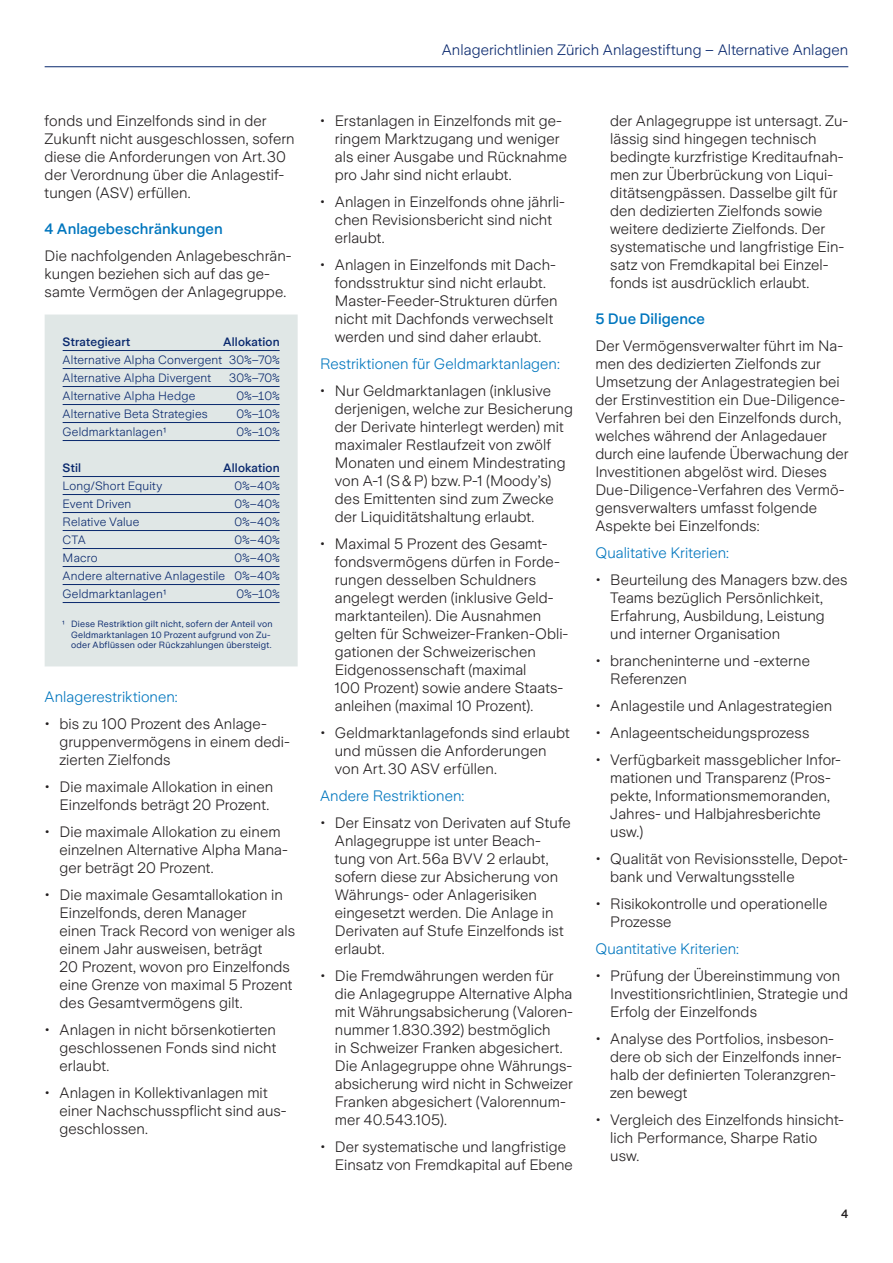
<style>
.page{position:relative;width:893px;height:1263px;background:#fff}
.page>*{position:absolute;margin:0;border:0;box-sizing:border-box;transform-origin:0 0}
.t1{font:300 15px/18px "Zurich Sans";letter-spacing:.005em;color:#231f20}
.t2{font:300 15px "Zurich Sans";letter-spacing:.005em;color:#0076be}
.t3{font:300 15px "Zurich Sans";letter-spacing:.005em;color:#09286d}
.t4{font:500 15px "Zurich Sans";letter-spacing:.005em;color:#0076be}
.t5{font:300 12px/18px "Zurich Sans";letter-spacing:.015em;color:#09286d}
.t6{font:500 12px "Zurich Sans";letter-spacing:.015em;color:#09286d}
.t7{font:500 12px "Zurich Sans";color:#231f20}
.t8{font:9px/10.8px "Zurich Sans";letter-spacing:.025em;color:#09286d}
</style>
<div class="page">
<hr style="left:45px;top:66px;width:803px;height:1px;background:#09286d">
<div style="left:45px;top:314px;width:253px;height:352px;background:#e0e7e6"></div>
<hr style="left:63px;top:350px;width:217px;height:1px;background:#09286d">
<hr style="left:63px;top:368px;width:217px;height:1px;background:#09286d">
<hr style="left:63px;top:386px;width:217px;height:1px;background:#09286d">
<hr style="left:63px;top:404px;width:217px;height:1px;background:#09286d">
<hr style="left:63px;top:422px;width:217px;height:1px;background:#09286d">
<hr style="left:63px;top:440px;width:217px;height:1px;background:#09286d">
<hr style="left:63px;top:476px;width:217px;height:1px;background:#09286d">
<hr style="left:63px;top:494px;width:217px;height:1px;background:#09286d">
<hr style="left:63px;top:512px;width:217px;height:1px;background:#09286d">
<hr style="left:63px;top:530px;width:217px;height:1px;background:#09286d">
<hr style="left:63px;top:548px;width:217px;height:1px;background:#09286d">
<hr style="left:63px;top:566px;width:217px;height:1px;background:#09286d">
<hr style="left:63px;top:584px;width:217px;height:1px;background:#09286d">
<hr style="left:63px;top:602px;width:217px;height:1px;background:#09286d">
<p class="t1" style="left:45px;top:112px;width:252px">fonds und Einzelfonds sind in der Zukunft nicht ausgeschlossen, sofern diese die Anforderungen von Art.30 der Verordnung über die Anlagestif&shy;tungen (ASV) erfüllen.</p>
<p class="t4" style="left:45px;top:220px;width:180px">4 Anlagebeschränkungen</p>
<p class="t1" style="left:45px;top:247px;width:248px">Die nachfolgenden Anlagebeschrän&shy;kungen beziehen sich auf das ge&shy;samte Vermögen der Anlagegruppe.</p>
<p class="t6" style="left:63px;top:335px;width:69px">Strategieart</p>
<p class="t6" style="left:223px;top:335px;width:58px">Allokation</p>
<p class="t5" style="left:63px;top:351px;width:218px">Alternative Alpha Convergent 30%–70%<br>Alternative Alpha Divergent</p>
<p class="t5" style="left:229px;top:369px;width:52px">30%–70%</p>
<p class="t5" style="left:63px;top:387px;width:134px">Alternative Alpha Hedge</p>
<p class="t5" style="left:237px;top:387px;width:44px">0%–10%</p>
<p class="t5" style="left:63px;top:405px;width:147px">Alternative Beta Strategies</p>
<p class="t5" style="left:237px;top:405px;width:44px">0%–10%</p>
<p class="t5" style="left:63px;top:423px;width:105px">Geldmarktanlagen¹</p>
<p class="t5" style="left:237px;top:423px;width:44px">0%–10%</p>
<p class="t6" style="left:63px;top:461px;width:20px">Stil</p>
<p class="t6" style="left:223px;top:461px;width:58px">Allokation</p>
<p class="t5" style="left:63px;top:477px;width:101px">Long/Short Equity</p>
<p class="t5" style="left:235px;top:477px;width:46px">0%–40%</p>
<p class="t5" style="left:63px;top:495px;width:70px">Event Driven</p>
<p class="t5" style="left:235px;top:495px;width:46px">0%–40%</p>
<p class="t5" style="left:63px;top:513px;width:78px">Relative Value</p>
<p class="t5" style="left:235px;top:513px;width:46px">0%–40%</p>
<p class="t5" style="left:63px;top:531px;width:25px">CTA</p>
<p class="t5" style="left:235px;top:531px;width:46px">0%–40%</p>
<p class="t5" style="left:63px;top:549px;width:36px">Macro</p>
<p class="t5" style="left:63px;top:549px;width:219px;text-align:justify;text-indent:172px">0%–40% Andere alternative Anlagestile 0%–40% Geldmarktanlagen¹</p>
<p class="t5" style="left:237px;top:585px;width:44px">0%–10%</p>
<p class="t8" style="left:71px;top:618px;width:203px;text-indent:-9px">¹ Diese Restriktion gilt nicht, sofern der Anteil von<br>Geldmarktanlagen 10 Prozent aufgrund von Zu&shy;oder Abflüssen oder Rückzahlungen übersteigt.</p>
<p class="t2" style="left:45px;top:688px;width:135px">Anlagerestriktionen:</p>
<p class="t1" style="left:60px;top:715px;width:232px;text-indent:-15px">• bis zu 100 Prozent des Anlage&shy;gruppenvermögens in einem dedi&shy;zierten Zielfonds</p>
<p class="t1" style="left:45px;top:778px;width:230px;text-align:right">• Die maximale Allokation in einen<br>Einzelfonds beträgt 20 Prozent.</p>
<p class="t1" style="left:60px;top:823px;width:230px;text-indent:-15px">• Die maximale Allokation zu einem einzelnen Alternative Alpha Mana&shy;ger beträgt 20 Prozent.</p>
<p class="t1" style="left:60px;top:886px;width:237px;text-indent:-15px">• Die maximale Gesamtallokation in<br>Einzelfonds, deren Manager<br>einen Track Record von weniger als einem Jahr ausweisen, beträgt<br>20 Prozent, wovon pro Einzelfonds eine Grenze von maximal 5 Prozent des Gesamtvermögens gilt.</p>
<p class="t1" style="left:60px;top:1021px;width:218px;text-align:justify;text-indent:-15px">• Anlagen in nicht börsenkotierten geschlossenen Fonds sind nicht erlaubt.</p>
<p class="t1" style="left:60px;top:1084px;width:229px;text-indent:-15px">• Anlagen in Kollektivanlagen mit einer Nachschusspflicht sind aus&shy;geschlossen.</p>
<p class="t3" style="left:442px;top:42px;width:408px">Anlagerichtlinien Zürich Anlagestiftung – Alternative Anlagen</p>
<p class="t1" style="left:335px;top:112px;width:234px;text-indent:-15px">• Erstanlagen in Einzelfonds mit ge&shy;ringem Marktzugang und weniger als einer Ausgabe und Rücknahme pro Jahr sind nicht erlaubt.</p>
<p class="t1" style="left:335px;top:193px;width:232px;text-indent:-15px">• Anlagen in Einzelfonds ohne jährli&shy;chen Revisionsbericht sind nicht erlaubt.</p>
<p class="t1" style="left:335px;top:256px;width:224px;text-indent:-15px">• Anlagen in Einzelfonds mit Dach&shy;fondsstruktur sind nicht erlaubt.<br>Master-Feeder-Strukturen dürfen nicht mit Dachfonds verwechselt werden und sind daher erlaubt.</p>
<p class="t2" style="left:320px;top:355px;width:241px">Restriktionen für Geldmarktanlagen:</p>
<p class="t1" style="left:335px;top:382px;width:240px;text-indent:-15px">• Nur Geldmarktanlagen (inklusive derjenigen, welche zur Besicherung der Derivate hinterlegt werden) mit maximaler Restlaufzeit von zwölf Monaten und einem Mindestrating von A-1 (S&amp;P) bzw.P-1 (Moody’s) des Emittenten sind zum Zwecke der Liquiditätshaltung erlaubt.</p>
<p class="t1" style="left:335px;top:535px;width:235px;text-indent:-15px">• Maximal 5 Prozent des Gesamt&shy;fondsvermögens dürfen in Forde&shy;rungen desselben Schuldners angelegt werden (inklusive Geld&shy;marktanteilen). Die Ausnahmen gelten für Schweizer-Franken-Obli&shy;gationen der Schweizerischen<br>Eidgenossenschaft (maximal<br>100 Prozent) sowie andere Staats&shy;anleihen (maximal 10 Prozent).</p>
<p class="t1" style="left:335px;top:724px;width:236px;text-indent:-15px">• Geldmarktanlagefonds sind erlaubt und müssen die Anforderungen von Art.30 ASV erfüllen.</p>
<p class="t2" style="left:320px;top:787px;width:146px">Andere Restriktionen:</p>
<p class="t1" style="left:335px;top:814px;width:238px;text-indent:-15px">• Der Einsatz von Derivaten auf Stufe<br>Anlagegruppe ist unter Beach&shy;tung von Art.56a BVV 2 erlaubt, sofern diese zur Absicherung von<br>Währungs- oder Anlagerisiken eingesetzt werden. Die Anlage in<br>Derivaten auf Stufe Einzelfonds ist erlaubt.</p>
<p class="t1" style="left:335px;top:967px;width:240px;text-indent:-15px">• Die Fremdwährungen werden für die Anlagegruppe Alternative Alpha mit Währungsabsicherung (Valoren&shy;nummer 1.830.392) bestmöglich<br>in Schweizer Franken abgesichert.<br>Die Anlagegruppe ohne Währungs&shy;absicherung wird nicht in Schweizer<br>Franken abgesichert (Valorennum&shy;mer 40.543.105).</p>
<p class="t1" style="left:335px;top:1138px;width:239px;text-indent:-15px">• Der systematische und langfristige<br>Einsatz von Fremdkapital auf Ebene</p>
<p class="t1" style="left:610px;top:112px;width:240px">der Anlagegruppe ist untersagt. Zu&shy;lässig sind hingegen technisch bedingte kurzfristige Kreditaufnah&shy;men zur Überbrückung von Liqui&shy;ditätsengpässen. Dasselbe gilt für den dedizierten Zielfonds sowie weitere dedizierte Zielfonds. Der systematische und langfristige Ein&shy;satz von Fremdkapital bei Einzel&shy;fonds ist ausdrücklich erlaubt.</p>
<p class="t4" style="left:595px;top:310px;width:111px">5 Due Diligence</p>
<p class="t1" style="left:595px;top:337px;width:254px">Der Vermögensverwalter führt im Na&shy;men des dedizierten Zielfonds zur Umsetzung der Anlagestrategien bei der Erstinvestition ein Due-Diligence-Verfahren bei den Einzelfonds durch, welches während der Anlagedauer durch eine laufende Überwachung der Investitionen abgelöst wird. Dieses Due-Diligence-Verfahren des Vermö&shy;gensverwalters umfasst folgende Aspekte bei Einzelfonds:</p>
<p class="t2" style="left:595px;top:544px;width:135px">Qualitative Kriterien:</p>
<p class="t1" style="left:610px;top:571px;width:239px;text-indent:-15px">• Beurteilung des Managers bzw.des<br>Teams bezüglich Persönlichkeit,<br>Erfahrung, Ausbildung, Leistung und interner Organisation</p>
<p class="t1" style="left:610px;top:652px;width:201px;text-indent:-15px">• brancheninterne und -externe<br>Referenzen</p>
<p class="t1" style="left:595px;top:697px;width:238px">• Anlagestile und Anlagestrategien</p>
<p class="t1" style="left:595px;top:724px;width:216px">• Anlageentscheidungsprozess</p>
<p class="t1" style="left:610px;top:751px;width:232px;text-indent:-15px">• Verfügbarkeit massgeblicher Infor&shy;mationen und Transparenz (Pros&shy;pekte, Informationsmemoranden,<br>Jahres- und Halbjahresberichte usw.)</p>
<p class="t1" style="left:610px;top:850px;width:239px;text-indent:-15px">• Qualität von Revisionsstelle, Depot&shy;bank und Verwaltungsstelle</p>
<p class="t1" style="left:610px;top:895px;width:219px;text-indent:-15px">• Risikokontrolle und operationelle<br>Prozesse</p>
<p class="t2" style="left:595px;top:940px;width:145px">Quantitative Kriterien:</p>
<p class="t1" style="left:610px;top:967px;width:239px;text-indent:-15px">• Prüfung der Übereinstimmung von<br>Investitionsrichtlinien, Strategie und<br>Erfolg der Einzelfonds</p>
<p class="t1" style="left:610px;top:1030px;width:233px;text-indent:-15px">• Analyse des Portfolios, insbeson&shy;dere ob sich der Einzelfonds inner&shy;halb der definierten Toleranzgren&shy;zen bewegt</p>
<p class="t1" style="left:610px;top:1111px;width:235px;text-indent:-15px">• Vergleich des Einzelfonds hinsicht&shy;lich Performance, Sharpe Ratio usw.</p>
<p class="t7" style="left:841px;top:1208px;width:9px">4</p>
</div>
